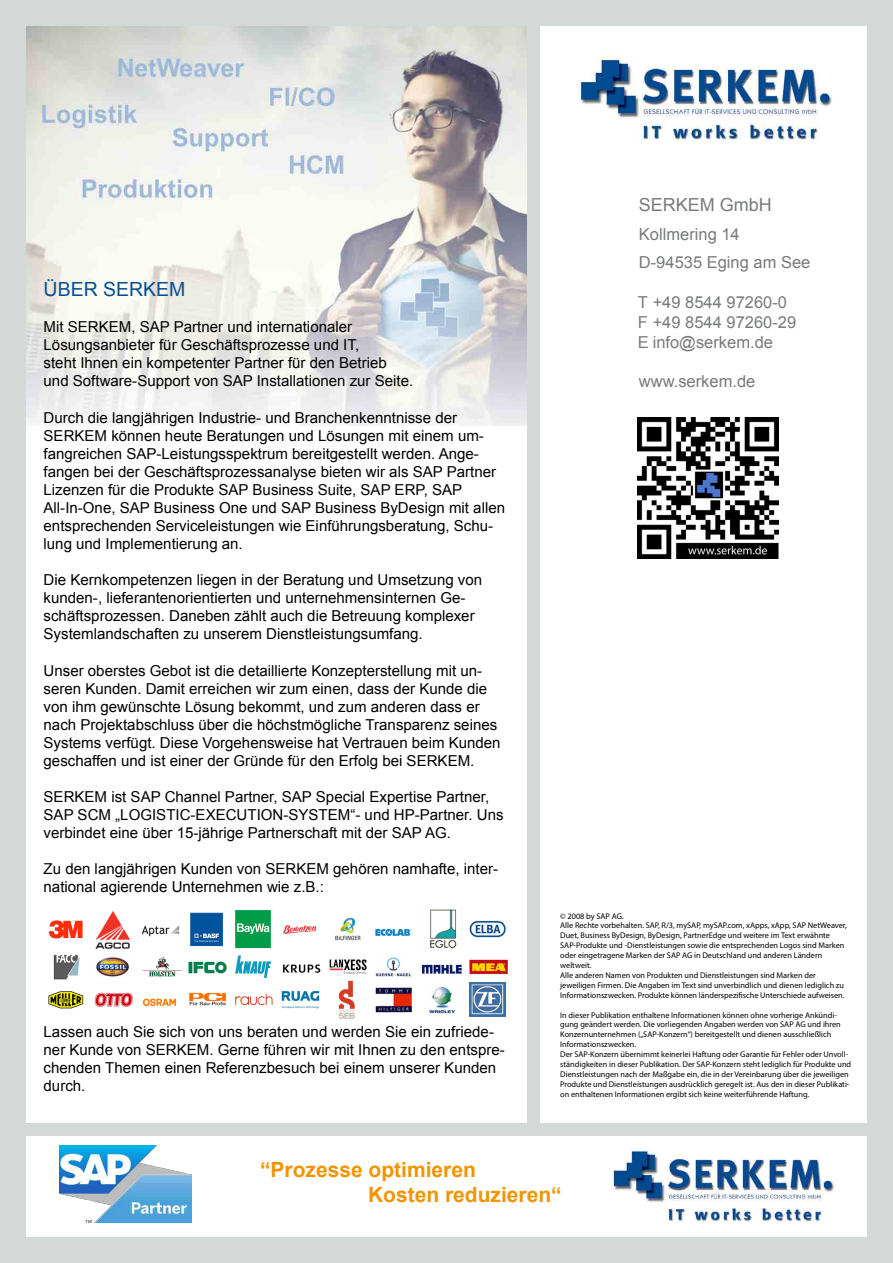
<style>
.page{position:relative;width:893px;height:1263px;background:#fff}
.page>*{position:absolute;margin:0;border:0;box-sizing:border-box;transform-origin:0 0}
.t1{font:700 21px/25.2px "Arial";color:#f29400}
.t2{font:19.5px "Arial";color:#0a4e8e}
.t3{font:18px "Arial";color:#787a7b}
.t4{font:16.5px/19.8px "Arial";color:#787a7b}
.t5{font:15px/18px "Arial";color:#000}
.t6{font:8.25px/9.9px "Myriad Pro";color:#000}
</style>
<div class="page">
<img style="left:48px;top:909px;width:460px;height:110px">
<img style="left:26px;top:26px;width:501px;height:399px">
<div style="left:2px;top:1123px;width:891px;height:12px;background:#d4d8d7"></div>
<img style="left:638px;top:418px;width:140px;height:141px">
<img style="left:60px;top:1145px;width:132px;height:77px">
<img style="left:611px;top:1146px;width:223px;height:76px">
<img style="left:578px;top:54px;width:255px;height:90px">
<div style="left:527px;top:0;width:13px;height:1136px;background:#d4d8d7"></div>
<div style="left:0;top:0;width:893px;height:26px;background:#d4d8d7"></div>
<div style="left:2px;top:1237px;width:891px;height:26px;background:#d4d8d7"></div>
<div style="left:0;top:0;width:26px;height:1263px;background:#d4d8d7"></div>
<div style="left:867px;top:0;width:26px;height:1263px;background:#d4d8d7"></div>
<h2 class="t2" style="left:44px;top:276px;width:143px">ÜBER SERKEM</h2>
<p class="t5" style="left:44px;top:318px;width:371px">Mit SERKEM, SAP Partner und internationaler Lösungsanbieter für Geschäftsprozesse und IT,<br>steht Ihnen ein kompetenter Partner für den Betrieb und Software-Support von SAP Installationen zur Seite.</p>
<p class="t5" style="left:44px;top:408px;width:463px">Durch die langjährigen Industrie- und Branchenkenntnisse der SERKEM können heute Beratungen und Lösungen mit einem um&shy;fangreichen SAP-Leistungsspektrum bereitgestellt werden. Ange&shy;fangen bei der Geschäftsprozessanalyse bieten wir als SAP Partner Lizenzen für die Produkte SAP Business Suite, SAP ERP, SAP All-In-One, SAP Business One und SAP Business ByDesign mit allen entsprechenden Serviceleistungen wie Einführungsberatung, Schu&shy;lung und Implementierung an.</p>
<p class="t5" style="left:44px;top:571px;width:440px">Die Kernkompetenzen liegen in der Beratung und Umsetzung von kunden-, lieferantenorientierten und unternehmensinternen Ge&shy;schäftsprozessen. Daneben zählt auch die Betreuung komplexer Systemlandschaften zu unserem Dienstleistungsumfang.</p>
<p class="t5" style="left:44px;top:661px;width:459px">Unser oberstes Gebot ist die detaillierte Konzepterstellung mit un&shy;seren Kunden. Damit erreichen wir zum einen, dass der Kunde die von ihm gewünschte Lösung bekommt, und zum anderen dass er nach Projektabschluss über die höchstmögliche Transparenz seines Systems verfügt. Diese Vorgehensweise hat Vertrauen beim Kunden geschaffen und ist einer der Gründe für den Erfolg bei SERKEM.</p>
<p class="t5" style="left:44px;top:788px;width:461px">SERKEM ist SAP Channel Partner, SAP Special Expertise Partner,<br>SAP SCM „LOGISTIC-EXECUTION-SYSTEM“- und HP-Partner. Uns verbindet eine über 15-jährige Partnerschaft mit der SAP AG.</p>
<p class="t5" style="left:44px;top:860px;width:456px">Zu den langjährigen Kunden von SERKEM gehören namhafte, inter&shy;national agierende Unternehmen wie z.B.:</p>
<p class="t5" style="left:44px;top:1023px;width:463px">Lassen auch Sie sich von uns beraten und werden Sie ein zufriede&shy;ner Kunde von SERKEM. Gerne führen wir mit Ihnen zu den entspre&shy;chenden Themen einen Referenzbesuch bei einem unserer Kunden durch.</p>
<p class="t3" style="left:639px;top:193px;width:135px">SERKEM GmbH</p>
<p class="t4" style="left:639px;top:220px;width:173px;line-height:28.8px">Kollmering 14<br>D-94535 Eging am See</p>
<p class="t4" style="left:638px;top:292px;width:160px">T +49 8544 97260-0<br>F +49 8544 97260-29<br>E info@serkem.de</p>
<p class="t4" style="left:639px;top:372px;width:118px">www.serkem.de</p>
<p class="t6" style="left:560px;top:911px;width:288px">© 2008 by SAP AG.<br>Alle Rechte vorbehalten. SAP, R/3, mySAP, mySAP.com, xApps, xApp, SAP NetWeaver, Duet, Business ByDesign, ByDesign, PartnerEdge und weitere im Text erwähnte SAP-Produkte und -Dienstleistungen sowie die entsprechenden Logos sind Marken oder eingetragene Marken der SAP AG in Deutschland und anderen Ländern weltweit.<br>Alle anderen Namen von Produkten und Dienstleistungen sind Marken der jeweiligen Firmen. Die Angaben im Text sind unverbindlich und dienen lediglich zu Informationszwecken. Produkte können länderspezifische Unterschiede aufweisen.</p>
<p class="t6" style="left:560px;top:1010px;width:292px">In dieser Publikation enthaltene Informationen können ohne vorherige Ankündi&shy;gung geändert werden. Die vorliegenden Angaben werden von SAP AG und ihren Konzernunternehmen („SAP-Konzern“) bereitgestellt und dienen ausschließlich Informationszwecken.<br>Der SAP-Konzern übernimmt keinerlei Haftung oder Garantie für Fehler oder Unvoll&shy;ständigkeiten in dieser Publikation. Der SAP-Konzern steht lediglich für Produkte und Dienstleistungen nach der Maßgabe ein, die in der Vereinbarung über die jeweiligen Produkte und Dienstleistungen ausdrücklich geregelt ist. Aus den in dieser Publikati&shy;on enthaltenen Informationen ergibt sich keine weiterführende Haftung.</p>
<h1 class="t1" style="left:368px;top:1158px;width:195px;text-indent:-108px">“Prozesse optimieren<br>Kosten reduzieren“</h1>
</div>
